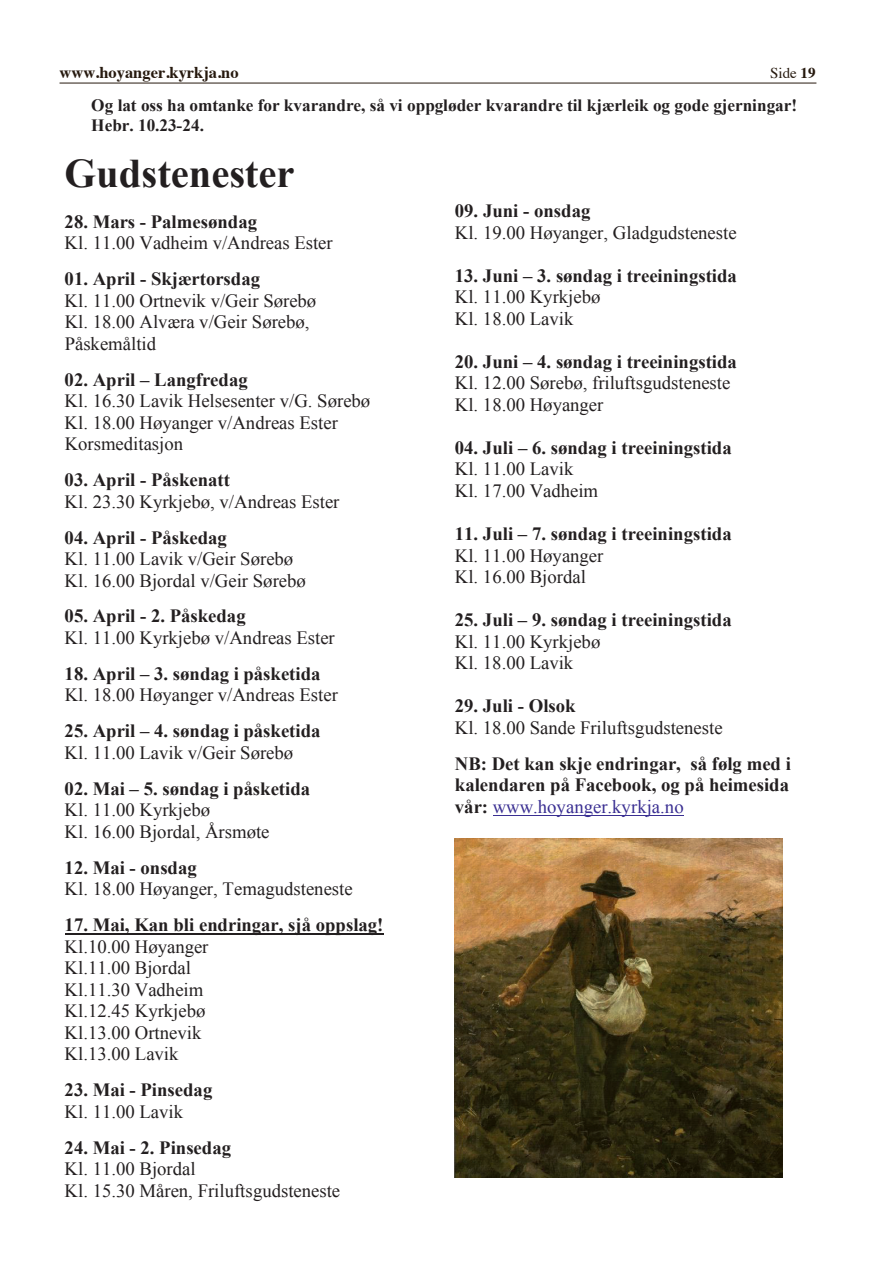
<style>
.page{position:relative;width:893px;height:1263px;background:#fff}
.page>*{position:absolute;margin:0;border:0;box-sizing:border-box;transform-origin:0 0}
.t1{font:700 40.65px "Times New Roman";color:#231f20}
.t2{font:18.75px/21.6px "Times New Roman";color:#231f20}
.t3{font:700 18.75px/21.6px "Times New Roman";color:#231f20}
.t4{font:700 17.25px/19.6px "Times New Roman";color:#231f20}
.t5{font:700 16.5px "Times";color:#26190e}
.t6{font:15px "Times";color:#26190e}
.s1{font-weight:700}
.s2{font-weight:400}
.s3{font-weight:400;color:#3a2f92}
</style>
<div class="page">
<hr style="left:60px;top:83px;width:756px;height:1px;background:#26190e">
<hr style="left:65px;top:933px;width:319px;height:2px;background:#231f20">
<hr style="left:493px;top:815px;width:191px;height:1px;background:#3a2f92">
<img style="left:455px;top:838px;width:327px;height:339px">
<p class="t5" style="left:60px;top:57px;width:181px">www.hoyanger.kyrkja.no</p>
<p class="t6" style="left:770px;top:59px;width:47px">Side <span class="s1">19</span></p>
<p class="t4" style="left:91px;top:95px;width:707px">Og lat oss ha omtanke for kvarandre, så vi oppgløder kvarandre til kjærleik og gode gjerningar!<br>Hebr. 10.23-24.</p>
<p class="t1" style="left:65px;top:145px;width:231px">Gudstenester</p>
<p class="t2" style="left:65px;top:210px;width:270px"><span class="s1">28. Mars - Palmesøndag<br></span>Kl. 11.00 Vadheim v/Andreas Ester</p>
<p class="t2" style="left:65px;top:268px;width:253px"><span class="s1">01. April - Skjærtorsdag<br></span>Kl. 11.00 Ortnevik v/Geir Sørebø<br>Kl. 18.00 Alværa v/Geir Sørebø,<br>Påskemåltid</p>
<p class="t2" style="left:65px;top:368px;width:307px"><span class="s1">02. April – Langfredag<br></span>Kl. 16.30 Lavik Helsesenter v/G. Sørebø<br>Kl. 18.00 Høyanger v/Andreas Ester<br>Korsmeditasjon</p>
<p class="t2" style="left:65px;top:469px;width:276px"><span class="s1">03. April - Påskenatt<br></span>Kl. 23.30 Kyrkjebø, v/Andreas Ester</p>
<p class="t2" style="left:65px;top:526px;width:243px"><span class="s1">04. April - Påskedag<br></span>Kl. 11.00 Lavik v/Geir Sørebø<br>Kl. 16.00 Bjordal v/Geir Sørebø</p>
<p class="t2" style="left:65px;top:605px;width:272px"><span class="s1">05. April - 2. Påskedag<br></span>Kl. 11.00 Kyrkjebø v/Andreas Ester</p>
<p class="t2" style="left:65px;top:662px;width:275px"><span class="s1">18. April – 3. søndag i påsketida<br></span>Kl. 18.00 Høyanger v/Andreas Ester</p>
<p class="t3" style="left:65px;top:720px;width:257px">25. April – 4. søndag i påsketida<br><span class="s2">Kl. 11.00 Lavik v/Geir Sørebø</span></p>
<p class="t2" style="left:65px;top:777px;width:247px"><span class="s1">02. Mai – 5. søndag i påsketida<br></span>Kl. 11.00 Kyrkjebø<br>Kl. 16.00 Bjordal, Årsmøte</p>
<p class="t2" style="left:65px;top:856px;width:290px"><span class="s1">12. Mai - onsdag<br></span>Kl. 18.00 Høyanger, Temagudsteneste</p>
<p class="t2" style="left:65px;top:914px;width:320px"><span class="s1">17. Mai, Kan bli endringar, sjå oppslag!<br></span>Kl.10.00 Høyanger<br>Kl.11.00 Bjordal<br>Kl.11.30 Vadheim<br>Kl.12.45 Kyrkjebø<br>Kl.13.00 Ortnevik<br>Kl.13.00 Lavik</p>
<p class="t3" style="left:65px;top:1078px;width:149px">23. Mai - Pinsedag<br><span class="s2">Kl. 11.00 Lavik</span></p>
<p class="t2" style="left:65px;top:1136px;width:277px"><span class="s1">24. Mai - 2. Pinsedag<br></span>Kl. 11.00 Bjordal<br>Kl. 15.30 Måren, Friluftsgudsteneste</p>
<p class="t2" style="left:455px;top:200px;width:283px"><span class="s1">09. Juni - onsdag<br></span>Kl. 19.00 Høyanger, Gladgudsteneste</p>
<p class="t3" style="left:455px;top:264px;width:284px">13. Juni – 3. søndag i treeiningstida<br><span class="s2">Kl. 11.00 Kyrkjebø<br>Kl. 18.00 Lavik</span></p>
<p class="t2" style="left:455px;top:350px;width:284px"><span class="s1">20. Juni – 4. søndag i treeiningstida<br></span>Kl. 12.00 Sørebø, friluftsgudsteneste<br>Kl. 18.00 Høyanger</p>
<p class="t3" style="left:455px;top:436px;width:278px">04. Juli – 6. søndag i treeiningstida<br><span class="s2">Kl. 11.00 Lavik<br>Kl. 17.00 Vadheim</span></p>
<p class="t3" style="left:455px;top:522px;width:278px">11. Juli – 7. søndag i treeiningstida<br><span class="s2">Kl. 11.00 Høyanger<br>Kl. 16.00 Bjordal</span></p>
<p class="t3" style="left:455px;top:608px;width:278px">25. Juli – 9. søndag i treeiningstida<br><span class="s2">Kl. 11.00 Kyrkjebø<br>Kl. 18.00 Lavik</span></p>
<p class="t2" style="left:455px;top:695px;width:269px"><span class="s1">29. Juli - Olsok<br></span>Kl. 18.00 Sande Friluftsgudsteneste</p>
<p class="t3" style="left:455px;top:752px;width:338px;text-align:justify">NB: Det kan skje endringar, så følg med i kalendaren på Facebook, og på heimesida vår: <span class="s3">www.hoyanger.kyrkja.no</span></p>
</div>
